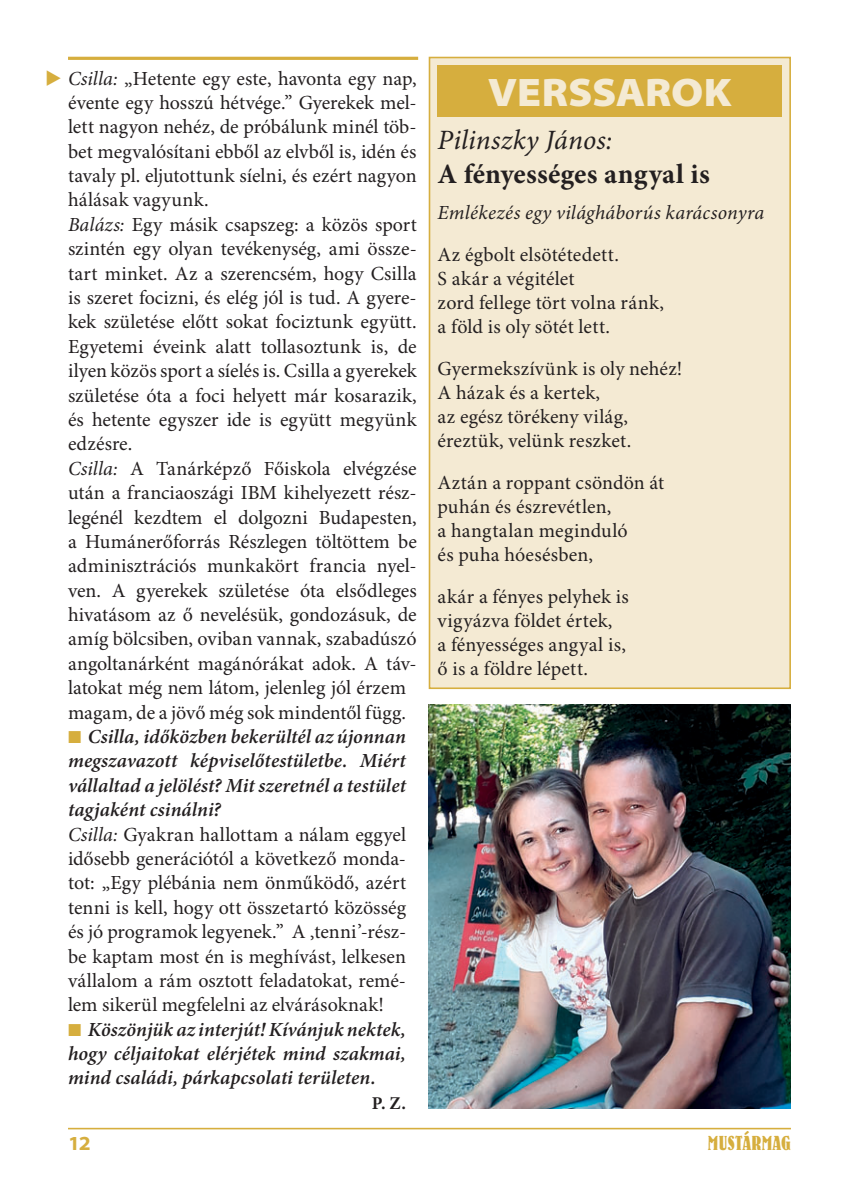
<style>
.page{position:relative;width:842px;height:1191px;background:#fff}
.page>*{position:absolute;margin:0;border:0;box-sizing:border-box;transform-origin:0 0}
.t1{font:900 semi-expanded 40px "Myriad Pro";letter-spacing:-.005em;color:#f4ead3}
.t2{font:700 28px "Minion Pro";letter-spacing:.01em;color:#231f20}
.t3{font:italic 28px "Minion Pro";letter-spacing:.005em;color:#231f20}
.t4{font:20px/24.4px "Minion Pro";letter-spacing:.005em;color:#231f20}
.t5{font:italic 600 20px/24.4px "Minion Pro";color:#231f20;text-align:justify}
.t6{font:italic 20px "Minion Pro";letter-spacing:.015em;color:#231f20}
.t7{font:20px "H Bernhard Condensed Bold";letter-spacing:.01em;color:#d6ae3e}
.t8{font:700 semi-expanded 20px "Myriad Pro";color:#d6ae3e}
.t9{font:700 18px "Minion Pro";color:#231f20}
.s1{font-family:"European Pi Three";color:#d6ae3e}
.s2{font-style:italic}
.s3{font-weight:600;font-style:italic}
</style>
<div class="page">
<hr style="left:68px;top:1127px;width:723px;height:2px;background:#d6ae3e">
<img style="left:429px;top:704px;width:362px;height:404px">
<hr style="left:68px;top:57px;width:350px;height:3px;background:#d6ae3e">
<div style="left:429px;top:57px;width:361px;height:631px;background:#f4ead3"></div>
<div style="left:429px;top:57px;width:362px;height:632px;border:2px solid #d6ae3e"></div>
<div style="left:437px;top:65px;width:345px;height:51px;background:#d6ae3e"></div>
<p class="t4" style="left:68px;top:68px;width:350px;text-indent:-23px"><span class="s1">-</span> <span class="s2">Csilla:</span> „Hetente egy este, havonta egy nap, évente egy hosszú hétvége.” Gyerekek mel&shy;lett nagyon nehéz, de próbálunk minél töb&shy;bet megvalósítani ebből az elvből is, idén és tavaly pl. eljutottunk síelni, és ezért nagyon hálásak vagyunk.<br><span class="s2">Balázs:</span> Egy másik csapszeg: a közös sport szintén egy olyan tevékenység, ami össze&shy;tart minket. Az a szerencsém, hogy Csilla is szeret focizni, és elég jól is tud. A gyere&shy;kek születése előtt sokat fociztunk együtt.<br>Egyetemi éveink alatt tollasoztunk is, de ilyen közös sport a síelés is. Csilla a gyerekek születése óta a foci helyett már kosarazik, és hetente egyszer ide is együtt megyünk edzésre.<br><span class="s2">Csilla:</span> A Tanárképző Főiskola elvégzése után a franciaoszági IBM kihelyezett rész&shy;legénél kezdtem el dolgozni Budapesten, a Humánerőforrás Részlegen töltöttem be adminisztrációs munkakört francia nyel&shy;ven. A gyerekek születése óta elsődleges hivatásom az ő nevelésük, gondozásuk, de amíg bölcsiben, oviban vannak, szabad úszó angoltanárként magánórákat adok. A táv&shy;latokat még nem látom, jelenleg jól érzem magam, de a jövő még sok mindentől függ.</p>
<p class="t4" style="left:68px;top:726px;width:340px;text-indent:20px"><span class="s3">Csilla, időközben bekerültél az újonnan megszavazott képviselőtestületbe. Miért vállaltad a jelölést? Mit szeretnél a testület tagjaként csinálni?<br></span><span class="s2">Csilla:</span> Gyakran hallottam a nálam eggyel idősebb generációtól a következő monda&shy;tot: „Egy plébánia nem önműködő, azért tenni is kell, hogy ott összetartó közösség és jó programok legyenek.” A ‚tenni’-rész&shy;be kaptam most én is meghívást, lelkesen vállalom a rám osztott feladatokat, remé&shy;lem sikerül megfelelni az elvárásoknak!</p>
<p class="t5" style="left:68px;top:1019px;width:339px;text-indent:20px">Köszönjük az interjút! Kívánjuk nektek, hogy céljaitokat elérjétek mind szakmai, mind családi, párkapcsolati területen.</p>
<p class="t9" style="left:372px;top:1095px;width:36px">P. Z.</p>
<h1 class="t1" style="left:488px;top:69px;width:245px">VERSSAROK</h1>
<h2 class="t3" style="left:437px;top:129px;width:176px">Pilinszky János:</h2>
<h2 class="t2" style="left:437px;top:162px;width:274px">A fényességes angyal is</h2>
<p class="t6" style="left:437px;top:205px;width:328px">Emlékezés egy világháborús karácsonyra</p>
<p class="t4" style="left:437px;top:244px;width:228px">Az égbolt elsötétedett.<br>S akár a végitélet<br>zord fellege tört volna ránk, a föld is oly sötét lett.</p>
<p class="t4" style="left:437px;top:358px;width:246px">Gyermekszívünk is oly nehéz!<br>A házak és a kertek,<br>az egész törékeny világ, éreztük, velünk reszket.</p>
<p class="t4" style="left:437px;top:472px;width:228px">Aztán a roppant csöndön át puhán és észrevétlen,<br>a hangtalan meginduló<br>és puha hóesésben,</p>
<p class="t4" style="left:437px;top:586px;width:193px">akár a fényes pelyhek is vigyázva földet értek,<br>a fényességes angyal is, ő is a földre lépett.</p>
<p class="t8" style="left:68px;top:1131px;width:24px">12</p>
<p class="t7" style="left:708px;top:1135px;width:85px">MUSTÁRMAG</p>
</div>
